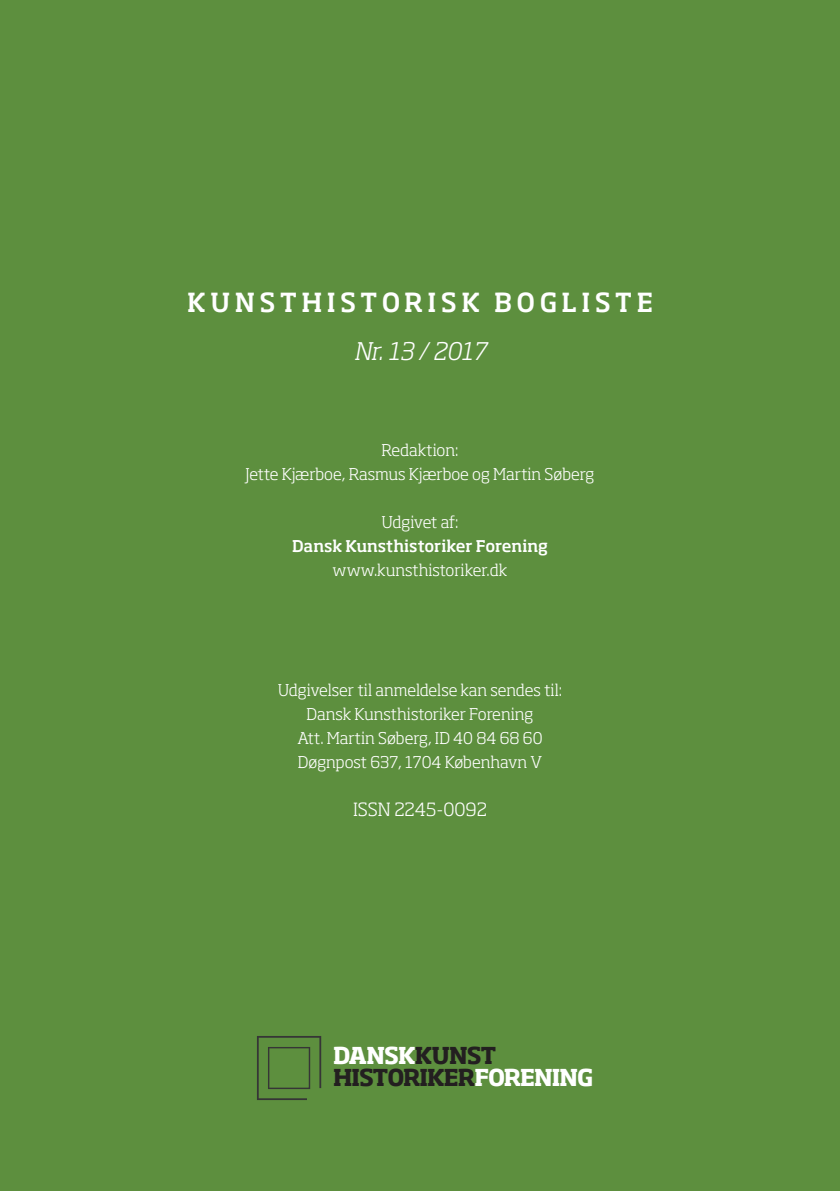
<style>
.page{position:relative;width:840px;height:1191px;background:#fff}
.page>*{position:absolute;margin:0;border:0;box-sizing:border-box;transform-origin:0 0}
.t1{font:500 26px "Soho Std";letter-spacing:.17em;color:#fff}
.t2{font:italic 300 24px "Soho Std";color:#fff}
.t3{font:700 23px "Soho Std";letter-spacing:-.04em;color:#231f20}
.t4{font:700 23px "Soho Std";letter-spacing:-.04em;color:#fff}
.t5{font:300 18px "Soho Std";color:#fff}
.t6{font:300 16px "Soho Std";color:#fff}
.t7{font:500 16px "Soho Std";letter-spacing:-.005em;color:#fff}
.t8{font:300 16px "Soho Std";letter-spacing:-.035em;color:#fff}
.s1{color:#231f20}
.s2{color:#fff}
</style>
<div class="page">
<div style="left:0;top:0;width:839px;height:1191px;background:#5d8f3e"></div>
<svg style="left:257px;top:1036px;width:64px;height:64px"></svg>
<p class="t1" style="left:187px;top:286px;width:467px">KUNSTHISTORISK BOGLISTE</p>
<p class="t2" style="left:354px;top:336px;width:133px">Nr. 13 / 2017</p>
<p class="t6" style="left:381px;top:440px;width:78px">Redaktion:</p>
<p class="t6" style="left:245px;top:464px;width:350px">Jette Kjærboe, Rasmus Kjærboe og Martin Søberg</p>
<p class="t8" style="left:381px;top:512px;width:78px">Udgivet af:</p>
<p class="t7" style="left:292px;top:536px;width:257px">Dansk Kunsthistoriker Forening</p>
<p class="t6" style="left:332px;top:560px;width:176px">www.kunsthistoriker.dk</p>
<p class="t6" style="left:278px;top:680px;width:285px">Udgivelser til anmeldelse kan sendes til:</p>
<p class="t6" style="left:306px;top:704px;width:228px">Dansk Kunsthistoriker Forening</p>
<p class="t6" style="left:297px;top:728px;width:247px">Att. Martin Søberg, ID 40 84 68 60</p>
<p class="t6" style="left:297px;top:752px;width:246px">Døgnpost 637, 1704 København V</p>
<p class="t5" style="left:353px;top:798px;width:135px">ISSN 2245-0092</p>
<p class="t4" style="left:333px;top:1040px;width:165px">DANSK<span class="s1">KUNST</span></p>
<p class="t3" style="left:333px;top:1062px;width:261px">HISTORIKER<span class="s2">FORENING</span></p>
</div>
